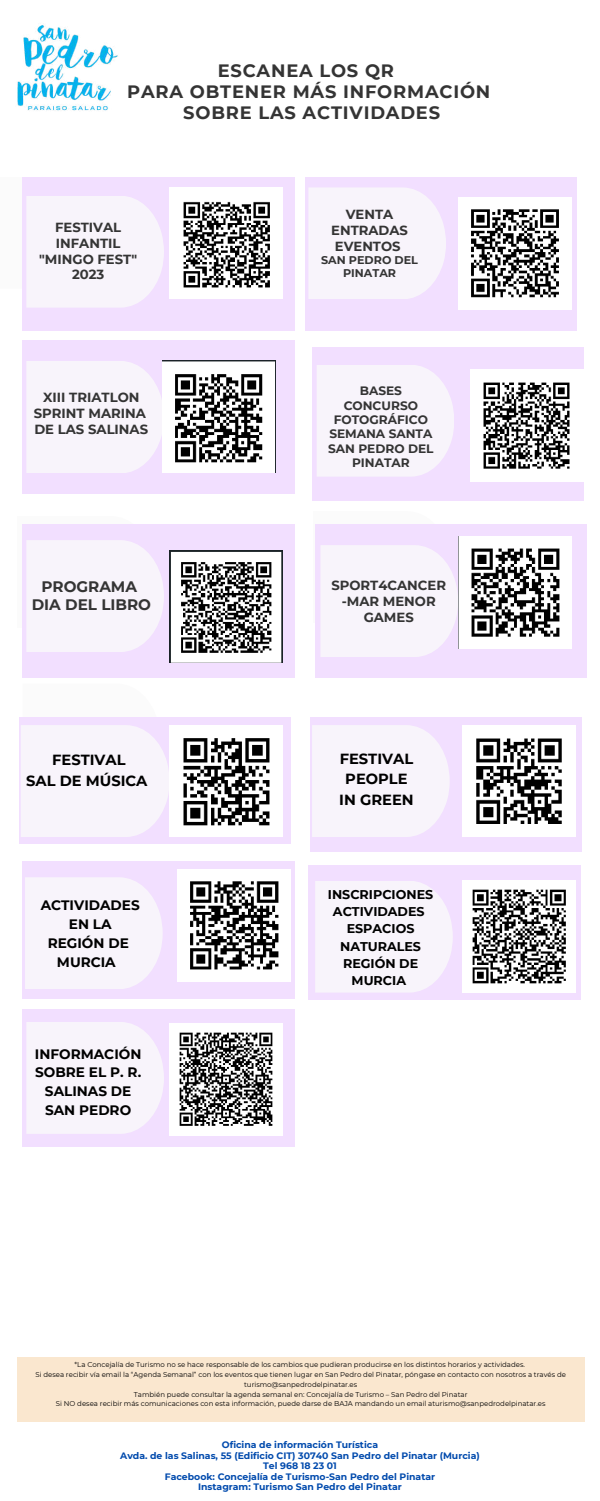
<style>
.page{position:relative;width:600px;height:1501px;background:#fff}
.page>*{position:absolute;margin:0;border:0;box-sizing:border-box;transform-origin:0 0}
.t1{font:700 17.9px/21px "Montserrat";letter-spacing:.045em;color:#343434;text-align:center}
.t2{font:700 15.2px/18px "Montserrat";color:#343434;text-align:center}
.t3{font:700 14.7px/20.2px "Montserrat";color:#000;text-align:center}
.t4{font:700 13.7px/18.8px "Montserrat";color:#000;text-align:center}
.t5{font:700 13.2px/15.8px "Montserrat";color:#343434;text-align:center}
.t6{font:700 12.7px/17.2px "Montserrat";color:#000;text-align:center}
.t7{font:700 12.2px/14.2px "Montserrat";color:#343434;text-align:center}
.t8{font:700 11.2px/12.8px "Montserrat";color:#343434;text-align:center}
.t9{font:700 9.3px/10.5px "Montserrat";color:#004aad;text-align:center}
.t10{font:7px/9.8px "Montserrat";color:#000;text-align:center}
</style>
<div class="page">
<div style="left:23px;top:177px;width:271px;height:153px;background:#f2dfff"></div>
<div style="left:23px;top:340px;width:271px;height:153px;background:#f2dfff"></div>
<div style="left:312px;top:346px;width:272px;height:154px;background:#f2dfff"></div>
<div style="left:26px;top:361px;width:137px;height:111px;background:#f8f4fb"></div>
<div style="left:17px;top:1356px;width:567px;height:65px;background:#fae7cf"></div>
<img style="left:170px;top:187px;width:113px;height:112px">
<img style="left:163px;top:361px;width:113px;height:111px">
<img style="left:470px;top:370px;width:114px;height:111px">
<img style="left:17px;top:25px;width:101px;height:86px">
<div style="left:305px;top:177px;width:271px;height:153px;background:#f2dfff"></div>
<svg style="left:308px;top:187px;width:138px;height:112px;background:#f7f2fb"></svg>
<img style="left:458px;top:197px;width:113px;height:112px">
<div style="left:23px;top:524px;width:271px;height:153px;background:#f2dfff"></div>
<img style="left:170px;top:551px;width:113px;height:111px">
<div style="left:315px;top:524px;width:272px;height:153px;background:#f2dfff"></div>
<img style="left:458px;top:536px;width:113px;height:112px">
<div style="left:19px;top:717px;width:271px;height:127px;background:#f2dfff"></div>
<div style="left:21px;top:725px;width:149px;height:111px;background:#f8f4fb"></div>
<img style="left:170px;top:725px;width:113px;height:111px">
<div style="left:310px;top:717px;width:272px;height:134px;background:#f2dfff"></div>
<div style="left:312px;top:725px;width:138px;height:111px;background:#f8f4fb"></div>
<img style="left:463px;top:725px;width:113px;height:111px">
<div style="left:23px;top:861px;width:271px;height:137px;background:#f2dfff"></div>
<div style="left:25px;top:877px;width:138px;height:111px;background:#f8f4fb"></div>
<img style="left:177px;top:869px;width:113px;height:111px">
<svg style="left:22px;top:177px;width:142px;height:130px"></svg>
<div style="left:317px;top:365px;width:137px;height:111px;background:#f8f4fb"></div>
<svg style="left:22px;top:524px;width:142px;height:127px"></svg>
<svg style="left:320px;top:545px;width:138px;height:111px;background:#f7f2fb"></svg>
<div style="left:308px;top:865px;width:272px;height:134px;background:#f2dfff"></div>
<div style="left:315px;top:881px;width:138px;height:111px;background:#f8f4fb"></div>
<img style="left:463px;top:880px;width:113px;height:112px">
<div style="left:23px;top:1008px;width:271px;height:138px;background:#f2dfff"></div>
<div style="left:26px;top:1022px;width:138px;height:111px;background:#f8f4fb"></div>
<img style="left:170px;top:1023px;width:113px;height:111px">
<h1 class="t1" style="left:127px;top:60px;width:365px">ESCANEA LOS QR<br>PARA OBTENER MÁS INFORMACIÓN<br>SOBRE LAS ACTIVIDADES</h1>
<h3 class="t5" style="left:39px;top:219px;width:99px">FESTIVAL<br>INFANTIL "MINGO FEST"<br>2023</h3>
<h3 class="t5" style="left:34px;top:390px;width:116px;line-height:15.5px">XIII TRIATLON<br>SPRINT MARINA<br>DE LAS SALINAS</h3>
<h3 class="t5" style="left:331px;top:206px;width:78px">VENTA<br>ENTRADAS<br>EVENTOS</h3>
<h3 class="t8" style="left:321px;top:253px;width:98px">SAN PEDRO DEL<br>PINATAR</h3>
<h3 class="t7" style="left:328px;top:384px;width:107px">BASES<br>CONCURSO<br>FOTOGRÁFICO<br>SEMANA SANTA<br>SAN PEDRO DEL<br>PINATAR</h3>
<h2 class="t2" style="left:32px;top:577px;width:121px">PROGRAMA<br>DIA DEL LIBRO</h2>
<h3 class="t5" style="left:331px;top:577px;width:116px">SPORT4CANCER -MAR MENOR<br>GAMES</h3>
<h3 class="t3" style="left:26px;top:749px;width:123px">FESTIVAL<br>SAL DE MÚSICA</h3>
<h3 class="t3" style="left:339px;top:748px;width:76px">FESTIVAL<br>PEOPLE<br>IN GREEN</h3>
<h3 class="t4" style="left:41px;top:895px;width:101px">ACTIVIDADES<br>EN LA<br>REGIÓN DE<br>MURCIA</h3>
<h3 class="t4" style="left:35px;top:1044px;width:108px">INFORMACIÓN<br>SOBRE EL P. R.<br>SALINAS DE<br>SAN PEDRO</h3>
<h3 class="t6" style="left:328px;top:885px;width:107px">INSCRIPCIONES<br>ACTIVIDADES<br>ESPACIOS<br>NATURALES<br>REGIÓN DE<br>MURCIA</h3>
<p class="t10" style="left:35px;top:1359px;width:532px">*La Concejalía de Turismo no se hace responsable de los cambios que pudieran producirse en los distintos horarios y actividades.<br>Si desea recibir vía email la “Agenda Semanal” con los eventos que tienen lugar en San Pedro del Pinatar, póngase en contacto con nosotros a través de turismo@sanpedrodelpinatar.es<br>También puede consultar la agenda semanal en: Concejalía de Turismo – San Pedro del Pinatar<br>Si NO desea recibir más comunicaciones con esta información, puede darse de BAJA mandando un email aturismo@sanpedrodelpinatar.es</p>
<h3 class="t9" style="left:120px;top:1439px;width:361px">Oficina de información Turística<br>Avda. de las Salinas, 55 (Edificio CIT) 30740 San Pedro del Pinatar (Murcia)<br>Tel 968 18 23 01<br>Facebook: Concejalía de Turismo-San Pedro del Pinatar<br>Instagram: Turismo San Pedro del Pinatar</h3>
</div>
